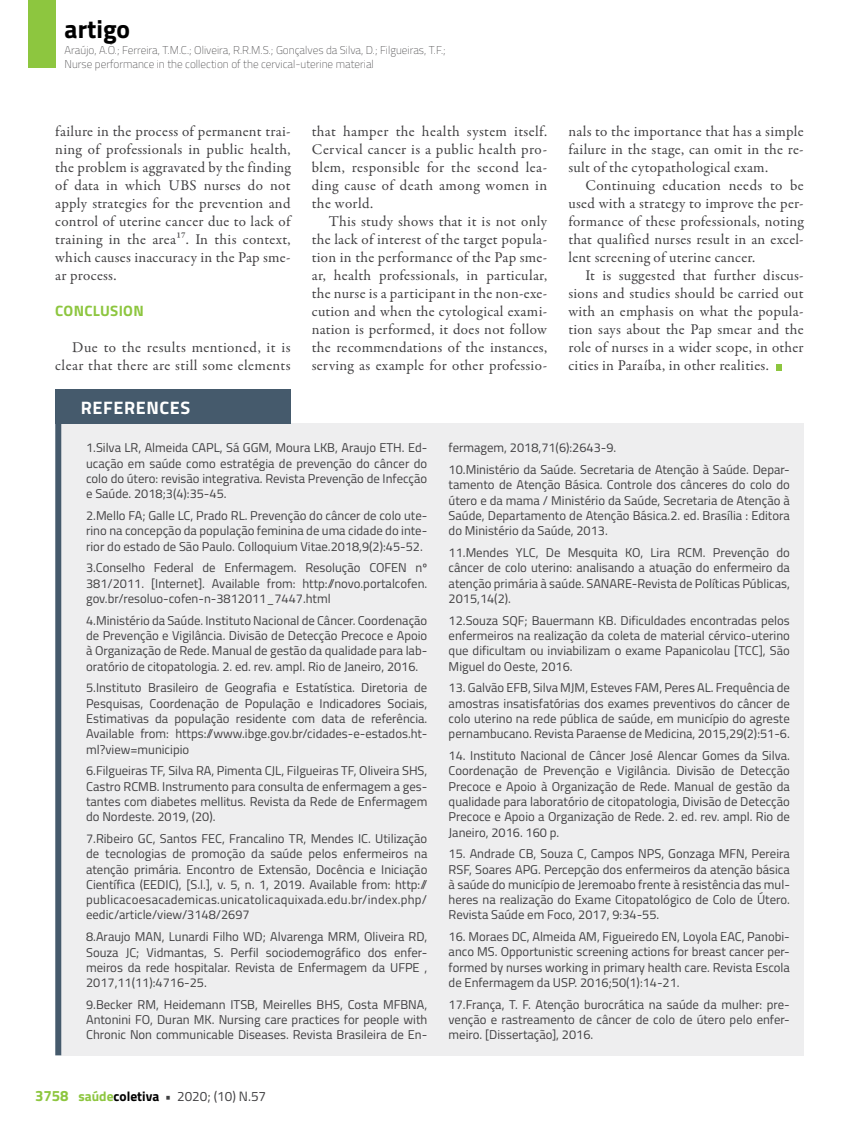
<style>
.page{position:relative;width:859px;height:1132px;background:#fff}
.page>*{position:absolute;margin:0;border:0;box-sizing:border-box;transform-origin:0 0}
.t1{font:700 25.5px "Titillium";color:#000}
.t2{font:700 18px "Titillium";letter-spacing:.035em;color:#fff}
.t3{font:15px/18px "Garamond Premr Pro";letter-spacing:.02em;color:#414042;text-align:justify}
.t4{font:700 15px "Titillium";letter-spacing:.02em;color:#8dc63f}
.t5{font:13.5px "Titillium";color:#414042}
.t6{font:12.75px/15.3px "Titillium";color:#414042;text-align:justify}
.t7{font:100 11.25px/13.5px "Titillium";color:#414042}
.s1{font-weight:700;font-size:15px;color:#8dc63f}
.s2{font-weight:700;color:#8dc63f}
.s3{font-weight:700;color:#000}
.s4{font-weight:700}
</style>
<div class="page">
<div style="left:28px;top:0;width:27px;height:68px;background:#8dc63f"></div>
<svg style="left:776px;top:364px;width:6px;height:6px"></svg>
<div style="left:61px;top:422px;width:743px;height:632px;background:#eeeeef"></div>
<div style="left:55px;top:388px;width:236px;height:35px;background:#455a6c"></div>
<div style="left:55px;top:405px;width:6px;height:649px;background:#455a6c"></div>
<h1 class="t1" style="left:65px;top:10px;width:67px">artigo</h1>
<p class="t7" style="left:65px;top:43px;width:383px">Araújo, A.Ó.; Ferreira, T.M.C.; Oliveira, R.R.M.S.; Gonçalves da Silva, D.; Filgueiras, T.F.;<br>Nurse performance in the collection of the cervical-uterine material</p>
<p class="t3" style="left:55px;top:122px;width:237px">failure in the process of permanent trai&shy;ning of professionals in public health, the problem is aggravated by the finding of data in which UBS nurses do not apply strategies for the prevention and control of uterine cancer due to lack of training in the area¹⁷. In this context, which causes inaccuracy in the Pap sme&shy;ar process.</p>
<p class="t4" style="left:55px;top:299px;width:90px">CONCLUSION</p>
<p class="t3" style="left:55px;top:338px;width:237px;text-align:right">Due to the results mentioned, it is clear that there are still some elements</p>
<p class="t3" style="left:312px;top:122px;width:237px">that hamper the health system itself.<br>Cervical cancer is a public health pro&shy;blem, responsible for the second lea&shy;ding cause of death among women in the world.</p>
<p class="t3" style="left:312px;top:212px;width:237px;text-indent:17px">This study shows that it is not only the lack of interest of the target popula&shy;tion in the performance of the Pap sme&shy;ar, health professionals, in particular, the nurse is a participant in the non-exe&shy;cution and when the cytological exami&shy;nation is performed, it does not follow the recommendations of the instances, serving as example for other professio-</p>
<p class="t3" style="left:568px;top:122px;width:237px">nals to the importance that has a simple failure in the stage, can omit in the re&shy;sult of the cytopathological exam.</p>
<p class="t3" style="left:568px;top:176px;width:237px;text-indent:17px">Continuing education needs to be used with a strategy to improve the per&shy;formance of these professionals, noting that qualified nurses result in an excel&shy;lent screening of uterine cancer.</p>
<p class="t3" style="left:568px;top:266px;width:237px;text-indent:17px">It is suggested that further discus&shy;sions and studies should be carried out with an emphasis on what the popula&shy;tion says about the Pap smear and the role of nurses in a wider scope, in other cities in Paraíba, in other realities.</p>
<h2 class="t2" style="left:81px;top:394px;width:111px">REFERENCES</h2>
<p class="t6" style="left:86px;top:439px;width:343px">1.Silva LR, Almeida CAPL, Sá GGM, Moura LKB, Araujo ETH. Ed&shy;ucação em saúde como estratégia de prevenção do câncer do colo do útero: revisão integrativa. Revista Prevenção de Infecção e Saúde. 2018;3(4):35-45.</p>
<p class="t6" style="left:86px;top:507px;width:343px">2.Mello FA; Galle LC, Prado RL. Prevenção do câncer de colo ute&shy;rino na concepção da população feminina de uma cidade do inte&shy;rior do estado de São Paulo. Colloquium Vitae.2018,9(2):45-52.</p>
<p class="t6" style="left:86px;top:559px;width:343px">3.Conselho Federal de Enfermagem. Resolução COFEN nº 381/2011. [Internet]. Available from: http://novo.portalcofen. gov.br/resoluo-cofen-n-3812011_7447.html</p>
<p class="t6" style="left:86px;top:611px;width:343px">4.Ministério da Saúde. Instituto Nacional de Câncer. Coordenação de Prevenção e Vigilância. Divisão de Detecção Precoce e Apoio à Organização de Rede. Manual de gestão da qualidade para lab&shy;oratório de citopatologia. 2. ed. rev. ampl. Rio de Janeiro, 2016.</p>
<p class="t6" style="left:86px;top:679px;width:343px">5.Instituto Brasileiro de Geografia e Estatística. Diretoria de Pesquisas, Coordenação de População e Indicadores Sociais, Estimativas da população residente com data de referência.<br>Available from: https://www.ibge.gov.br/cidades-e-estados.ht&shy;ml?view=municipio</p>
<p class="t6" style="left:86px;top:762px;width:343px">6.Filgueiras TF, Silva RA, Pimenta CJL, Filgueiras TF, Oliveira SHS, Castro RCMB. Instrumento para consulta de enfermagem a ges&shy;tantes com diabetes mellitus. Revista da Rede de Enfermagem do Nordeste. 2019, (20).</p>
<p class="t6" style="left:86px;top:829px;width:343px">7.Ribeiro GC, Santos FEC, Francalino TR, Mendes IC. Utilização de tecnologias de promoção da saúde pelos enfermeiros na atenção primária. Encontro de Extensão, Docência e Iniciação Científica (EEDIC), [S.l.], v. 5, n. 1, 2019. Available from: http:// publicacoesacademicas.unicatolicaquixada.edu.br/index.php/ eedic/article/view/3148/2697</p>
<p class="t6" style="left:86px;top:928px;width:343px">8.Araujo MAN, Lunardi Filho WD; Alvarenga MRM, Oliveira RD, Souza JC; Vidmantas, S. Perfil sociodemográfico dos enfer&shy;meiros da rede hospitalar. Revista de Enfermagem da UFPE , 2017,11(11):4716-25.</p>
<p class="t6" style="left:86px;top:995px;width:343px">9.Becker RM, Heidemann ITSB, Meirelles BHS, Costa MFBNA, Antonini FO, Duran MK. Nursing care practices for people with Chronic Non communicable Diseases. Revista Brasileira de En-</p>
<p class="t5" style="left:35px;top:1086px;width:233px"><span class="s1">3758</span> <span class="s2">saúde</span><span class="s3">coletiva</span> <span class="s4">•</span> 2020; (10) N.57</p>
<p class="t6" style="left:449px;top:436px;width:343px;line-height:21.8px">fermagem, 2018,71(6):2643-9.<br>10.Ministério da Saúde. Secretaria de Atenção à Saúde. Depar-</p>
<p class="t6" style="left:449px;top:476px;width:343px">tamento de Atenção Básica. Controle dos cânceres do colo do útero e da mama / Ministério da Saúde, Secretaria de Atenção à Saúde, Departamento de Atenção Básica.2. ed. Brasília : Editora do Ministério da Saúde, 2013.</p>
<p class="t6" style="left:449px;top:544px;width:343px">11.Mendes YLC, De Mesquita KO, Lira RCM. Prevenção do câncer de colo uterino: analisando a atuação do enfermeiro da atenção primária à saúde. SANARE-Revista de Políticas Públicas, 2015,14(2).</p>
<p class="t6" style="left:449px;top:611px;width:343px">12.Souza SQF; Bauermann KB. Dificuldades encontradas pelos enfermeiros na realização da coleta de material cérvico-uterino que dificultam ou inviabilizam o exame Papanicolau [TCC], São Miguel do Oeste, 2016.</p>
<p class="t6" style="left:449px;top:679px;width:343px">13. Galvão EFB, Silva MJM, Esteves FAM, Peres AL. Frequência de amostras insatisfatórias dos exames preventivos do câncer de colo uterino na rede pública de saúde, em município do agreste pernambucano. Revista Paraense de Medicina, 2015,29(2):51-6.</p>
<p class="t6" style="left:449px;top:747px;width:343px">14. Instituto Nacional de Câncer José Alencar Gomes da Silva.<br>Coordenação de Prevenção e Vigilância. Divisão de Detecção Precoce e Apoio à Organização de Rede. Manual de gestão da qualidade para laboratório de citopatologia, Divisão de Detecção Precoce e Apoio a Organização de Rede. 2. ed. rev. ampl. Rio de Janeiro, 2016. 160 p.</p>
<p class="t6" style="left:449px;top:845px;width:343px">15. Andrade CB, Souza C, Campos NPS, Gonzaga MFN, Pereira RSF, Soares APG. Percepção dos enfermeiros da atenção básica à saúde do município de Jeremoabo frente à resistência das mul&shy;heres na realização do Exame Citopatológico de Colo de Útero.<br>Revista Saúde em Foco, 2017, 9:34-55.</p>
<p class="t6" style="left:449px;top:928px;width:343px">16. Moraes DC, Almeida AM, Figueiredo EN, Loyola EAC, Panobi&shy;anco MS. Opportunistic screening actions for breast cancer per&shy;formed by nurses working in primary health care. Revista Escola de Enfermagem da USP. 2016;50(1):14-21.</p>
<p class="t6" style="left:449px;top:995px;width:343px">17.França, T. F. Atenção burocrática na saúde da mulher: pre&shy;venção e rastreamento de câncer de colo de útero pelo enfer&shy;meiro. [Dissertação], 2016.</p>
</div>
